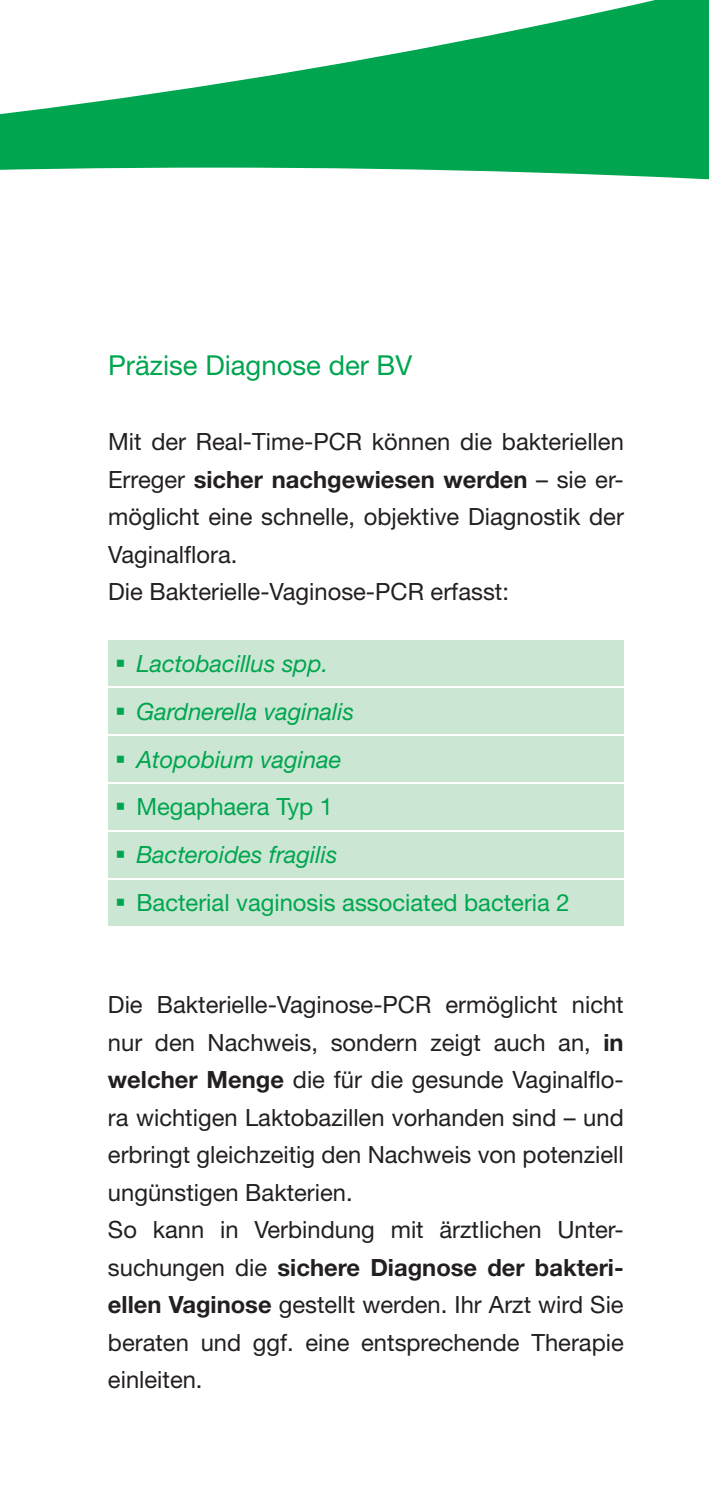
<style>
.page{position:relative;width:709px;height:1489px;background:#fff}
.page>*{position:absolute;margin:0;border:0;box-sizing:border-box;transform-origin:0 0}
.t1{font:27.5px "Helvetica Neue LT Std";color:#00a54f}
.t2{font:23.75px/37.5px "Helvetica Neue LT Std";color:#231f20}
.t3{font:italic 23.75px/48px "Helvetica Neue LT Pro";color:#00a54f}
.s1{font-weight:700}
.s2{font-family:"Helvetica Neue LT Std";font-style:normal}
</style>
<div class="page">
<div style="left:108px;top:640px;width:516px;height:45px;background:#cbe6d3"></div>
<div style="left:108px;top:688px;width:516px;height:45px;background:#cbe6d3"></div>
<div style="left:108px;top:736px;width:516px;height:45px;background:#cbe6d3"></div>
<div style="left:108px;top:784px;width:516px;height:45px;background:#cbe6d3"></div>
<div style="left:108px;top:832px;width:516px;height:45px;background:#cbe6d3"></div>
<div style="left:108px;top:880px;width:516px;height:45px;background:#cbe6d3"></div>
<svg style="left:0;top:0;width:709px;height:180px;fill:#00a54f"></svg>
<p class="t1" style="left:108px;top:348px;width:305px">Präzise Diagnose der BV</p>
<p class="t2" style="left:108px;top:422px;width:517px">Mit der Real-Time-PCR können die bakteriellen Erreger <span class="s1">sicher nachgewiesen werden</span> – sie er&shy;möglicht eine schnelle, objektive Diagnostik der Vaginalflora.<br>Die Bakterielle-Vaginose-PCR erfasst:</p>
<p class="t3" style="left:136px;top:638px;width:435px">Lactobacillus spp.<br>Gardnerella vaginalis<br>Atopobium vaginae<br><span class="s2">Megaphaera Typ 1<br></span>Bacteroides fragilis<br><span class="s2">Bacterial vaginosis associated bacteria 2</span></p>
<p class="t2" style="left:108px;top:985px;width:517px">Die Bakterielle-Vaginose-PCR ermöglicht nicht nur den Nachweis, sondern zeigt auch an, <span class="s1">in welcher Menge</span> die für die gesunde Vaginalflo&shy;ra wichtigen Laktobazillen vorhanden sind – und erbringt gleichzeitig den Nachweis von potenziell ungünstigen Bakterien.<br>So kann in Verbindung mit ärztlichen Unter&shy;suchungen die <span class="s1">sichere Diagnose der bakteri&shy;ellen Vaginose</span> gestellt werden. Ihr Arzt wird Sie beraten und ggf. eine entsprechende Therapie einleiten.</p>
</div>
